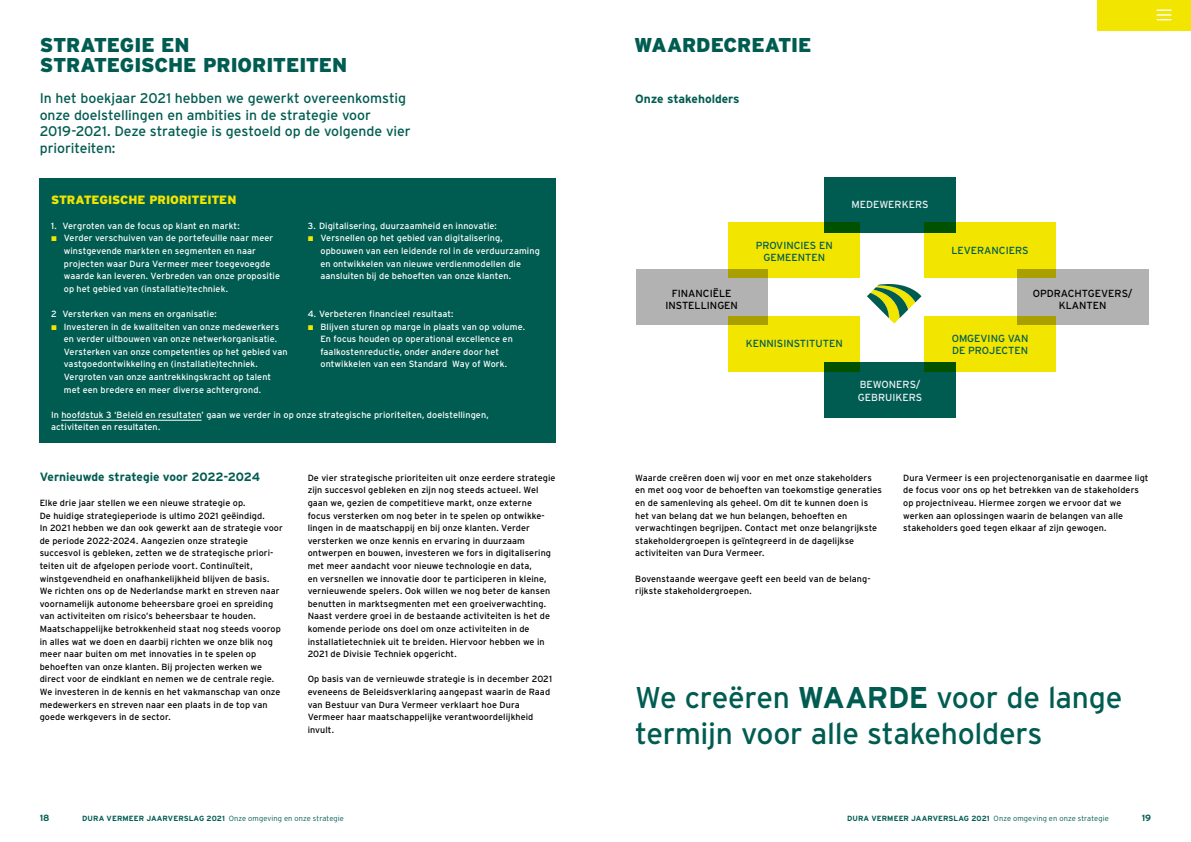
<style>
.page{position:relative;width:1191px;height:842px;background:#fff}
.page>*{position:absolute;margin:0;border:0;box-sizing:border-box;transform-origin:0 0}
.t1{font:30px/36px "Interstate";letter-spacing:-.01em;color:#005c51}
.t2{font:900 20px/20px "Interstate";letter-spacing:-.01em;color:#005c51}
.t3{font:14px/16.8px "Interstate";letter-spacing:-.005em;color:#005c51}
.t4{font:700 12px "Interstate";letter-spacing:-.005em;color:#005c51}
.t5{font:900 12px "Interstate";letter-spacing:-.01em;color:#f2e500}
.t6{font:10.3px/12.4px "Interstate";color:#005c51}
.t7{font:10.3px/12.4px "Interstate";color:#000;text-align:center}
.t8{font:10.3px/12.4px "Interstate";color:#ecf0f4}
.t9{font:9px/12.6px "Interstate";letter-spacing:.01em;color:#000}
.t10{font:9px/12.6px "Interstate";letter-spacing:.01em;color:#fff}
.t11{font:700 9px "Interstate";color:#005c51}
.t12{font:300 7.5px "Interstate";letter-spacing:.015em;color:#005c51}
.s1{color:#f2e500}
.s2{font-weight:700}
</style>
<div class="page">
<div style="left:40px;top:178px;width:516px;height:265px;background:#005c51"></div>
<hr style="left:61px;top:420px;width:140px;height:1px;background:#fff">
<svg style="left:867px;top:284px;width:54px;height:40px"></svg>
<div style="left:824px;top:362px;width:131px;height:55px;background:#005c51"></div>
<div style="left:824px;top:177px;width:131px;height:55px;background:#005c51"></div>
<div style="left:924px;top:316px;width:131px;height:55px;background:#f2e500"></div>
<div style="left:924px;top:223px;width:131px;height:55px;background:#f2e500"></div>
<div style="left:728px;top:316px;width:132px;height:55px;background:#f2e500"></div>
<div style="left:728px;top:223px;width:132px;height:55px;background:#f2e500"></div>
<div style="left:1017px;top:270px;width:131px;height:55px;background:#b3b2b2"></div>
<div style="left:636px;top:270px;width:131px;height:55px;background:#b3b2b2"></div>
<div style="left:1097px;top:0;width:94px;height:31px;background:#f2e500"></div>
<svg style="left:1156px;top:10px;width:15px;height:10px"></svg>
<h2 class="t2" style="left:40px;top:35px;width:309px">STRATEGIE EN<br>STRATEGISCHE PRIORITEITEN</h2>
<h3 class="t3" style="left:40px;top:89px;width:372px">In het boekjaar 2021 hebben we gewerkt overeenkomstig onze doelstellingen en ambities in de strategie voor 2019-2021. Deze strategie is gestoeld op de volgende vier prioriteiten:</h3>
<h3 class="t5" style="left:51px;top:192px;width:187px">STRATEGISCHE PRIORITEITEN</h3>
<p class="t10" style="left:51px;top:219px;width:190px">1. Vergroten van de focus op klant en markt:</p>
<p class="t10" style="left:51px;top:232px;width:224px"><span class="s1">◼</span> Verder verschuiven van de portefeuille naar meer</p>
<p class="t10" style="left:64px;top:244px;width:194px">winstgevende markten en segmenten en naar</p>
<p class="t10" style="left:64px;top:257px;width:208px">projecten waar Dura Vermeer meer toegevoegde</p>
<p class="t10" style="left:64px;top:270px;width:218px">waarde kan leveren. Verbreden van onze propositie</p>
<p class="t10" style="left:64px;top:282px;width:166px">op het gebied van (installatie)techniek.</p>
<p class="t10" style="left:51px;top:307px;width:167px">2 Versterken van mens en organisatie:</p>
<p class="t10" style="left:51px;top:320px;width:230px"><span class="s1">◼</span> Investeren in de kwaliteiten van onze medewerkers</p>
<p class="t10" style="left:64px;top:333px;width:215px">en verder uitbouwen van onze netwerkorganisatie.</p>
<p class="t10" style="left:64px;top:345px;width:225px">Versterken van onze competenties op het gebied van</p>
<p class="t10" style="left:64px;top:358px;width:195px">vastgoedontwikkeling en (installatie)techniek.</p>
<p class="t10" style="left:64px;top:370px;width:209px">Vergroten van onze aantrekkingskracht op talent</p>
<p class="t10" style="left:64px;top:383px;width:199px">met een bredere en meer diverse achtergrond.</p>
<p class="t10" style="left:308px;top:219px;width:191px">3. Digitalisering, duurzaamheid en innovatie:</p>
<p class="t10" style="left:308px;top:232px;width:197px"><span class="s1">◼</span> Versnellen op het gebied van digitalisering,</p>
<p class="t10" style="left:320px;top:244px;width:221px">opbouwen van een leidende rol in de verduurzaming</p>
<p class="t10" style="left:320px;top:257px;width:202px">en ontwikkelen van nieuwe verdienmodellen die</p>
<p class="t10" style="left:320px;top:270px;width:192px">aansluiten bij de behoeften van onze klanten.</p>
<p class="t10" style="left:308px;top:307px;width:147px">4. Verbeteren financieel resultaat:</p>
<p class="t10" style="left:308px;top:320px;width:219px"><span class="s1">◼</span> Blijven sturen op marge in plaats van op volume.</p>
<p class="t10" style="left:320px;top:333px;width:194px">En focus houden op operational excellence en</p>
<p class="t10" style="left:320px;top:345px;width:180px">faalkostenreductie, onder andere door het</p>
<p class="t10" style="left:320px;top:358px;width:188px">ontwikkelen van een Standard Way of Work.</p>
<p class="t10" style="left:51px;top:408px;width:439px">In hoofdstuk 3 ‘Beleid en resultaten’ gaan we verder in op onze strategische prioriteiten, doelstellingen, activiteiten en resultaten.</p>
<h3 class="t4" style="left:40px;top:470px;width:222px">Vernieuwde strategie voor 2022-2024</h3>
<p class="t9" style="left:40px;top:496px;width:245px">Elke drie jaar stellen we een nieuwe strategie op.<br>De huidige strategieperiode is ultimo 2021 geëindigd.<br>In 2021 hebben we dan ook gewerkt aan de strategie voor de periode 2022-2024. Aangezien onze strategie succesvol is gebleken, zetten we de strategische priori&shy;teiten uit de afgelopen periode voort. Continuïteit, winstgevendheid en onafhankelijkheid blijven de basis.<br>We richten ons op de Nederlandse markt en streven naar voornamelijk autonome beheersbare groei en spreiding van activiteiten om risico’s beheersbaar te houden.<br>Maatschappelijke betrokkenheid staat nog steeds voorop in alles wat we doen en daarbij richten we onze blik nog meer naar buiten om met innovaties in te spelen op behoeften van onze klanten. Bij projecten werken we direct voor de eindklant en nemen we de centrale regie.<br>We investeren in de kennis en het vakmanschap van onze medewerkers en streven naar een plaats in de top van goede werkgevers in de sector.</p>
<p class="t9" style="left:308px;top:471px;width:249px">De vier strategische prioriteiten uit onze eerdere strategie zijn succesvol gebleken en zijn nog steeds actueel. Wel gaan we, gezien de competitieve markt, onze externe focus versterken om nog beter in te spelen op ontwikke&shy;lingen in de maatschappij en bij onze klanten. Verder versterken we onze kennis en ervaring in duurzaam ontwerpen en bouwen, investeren we fors in digitalisering met meer aandacht voor nieuwe technologie en data,<br>en versnellen we innovatie door te participeren in kleine, vernieuwende spelers. Ook willen we nog beter de kansen benutten in marktsegmenten met een groeiverwachting.<br>Naast verdere groei in de bestaande activiteiten is het de komende periode ons doel om onze activiteiten in de installatietechniek uit te breiden. Hiervoor hebben we in 2021 de Divisie Techniek opgericht.</p>
<p class="t9" style="left:308px;top:673px;width:246px">Op basis van de vernieuwde strategie is in december 2021 eveneens de Beleidsverklaring aangepast waarin de Raad van Bestuur van Dura Vermeer verklaart hoe Dura Vermeer haar maatschappelijke verantwoordelijkheid invult.</p>
<h2 class="t2" style="left:634px;top:35px;width:179px">WAARDECREATIE</h2>
<h3 class="t4" style="left:635px;top:92px;width:106px">Onze stakeholders</h3>
<p class="t8" style="left:851px;top:198px;width:79px">MEDEWERKERS</p>
<p class="t7" style="left:665px;top:287px;width:74px">FINANCIËLE<br>INSTELLINGEN</p>
<p class="t6" style="left:755px;top:239px;width:78px;text-align:center">PROVINCIES EN<br>GEMEENTEN</p>
<p class="t6" style="left:745px;top:337px;width:98px">KENNISINSTITUTEN</p>
<p class="t8" style="left:857px;top:378px;width:66px">BEWONERS/<br>GEBRUIKERS</p>
<p class="t6" style="left:951px;top:244px;width:79px">LEVERANCIERS</p>
<p class="t7" style="left:1032px;top:287px;width:101px">OPDRACHTGEVERS/<br>KLANTEN</p>
<p class="t6" style="left:951px;top:332px;width:78px">OMGEVING VAN<br>DE PROJECTEN</p>
<p class="t9" style="left:635px;top:471px;width:248px">Waarde creëren doen wij voor en met onze stakeholders en met oog voor de behoeften van toekomstige generaties en de samenleving als geheel. Om dit te kunnen doen is het van belang dat we hun belangen, behoeften en verwachtingen begrijpen. Contact met onze belangrijkste stakeholdergroepen is geïntegreerd in de dagelijkse activiteiten van Dura Vermeer.</p>
<p class="t9" style="left:635px;top:572px;width:237px">Bovenstaande weergave geeft een beeld van de belang&shy;rijkste stakeholdergroepen.</p>
<p class="t9" style="left:903px;top:471px;width:247px">Dura Vermeer is een projectenorganisatie en daarmee ligt de focus voor ons op het betrekken van de stakeholders op projectniveau. Hiermee zorgen we ervoor dat we werken aan oplossingen waarin de belangen van alle stakeholders goed tegen elkaar af zijn gewogen.</p>
<h1 class="t1" style="left:635px;top:679px;width:488px">We creëren <span class="s2">WAARDE</span> voor de lange termijn voor alle stakeholders</h1>
<p class="t11" style="left:40px;top:813px;width:11px">18</p>
<p class="t12" style="left:82px;top:814px;width:263px"><span class="s2">DURA VERMEER JAARVERSLAG 2021</span> Onze omgeving en onze strategie</p>
<p class="t12" style="left:847px;top:814px;width:263px"><span class="s2">DURA VERMEER JAARVERSLAG 2021</span> Onze omgeving en onze strategie</p>
<p class="t11" style="left:1141px;top:813px;width:11px">19</p>
</div>
